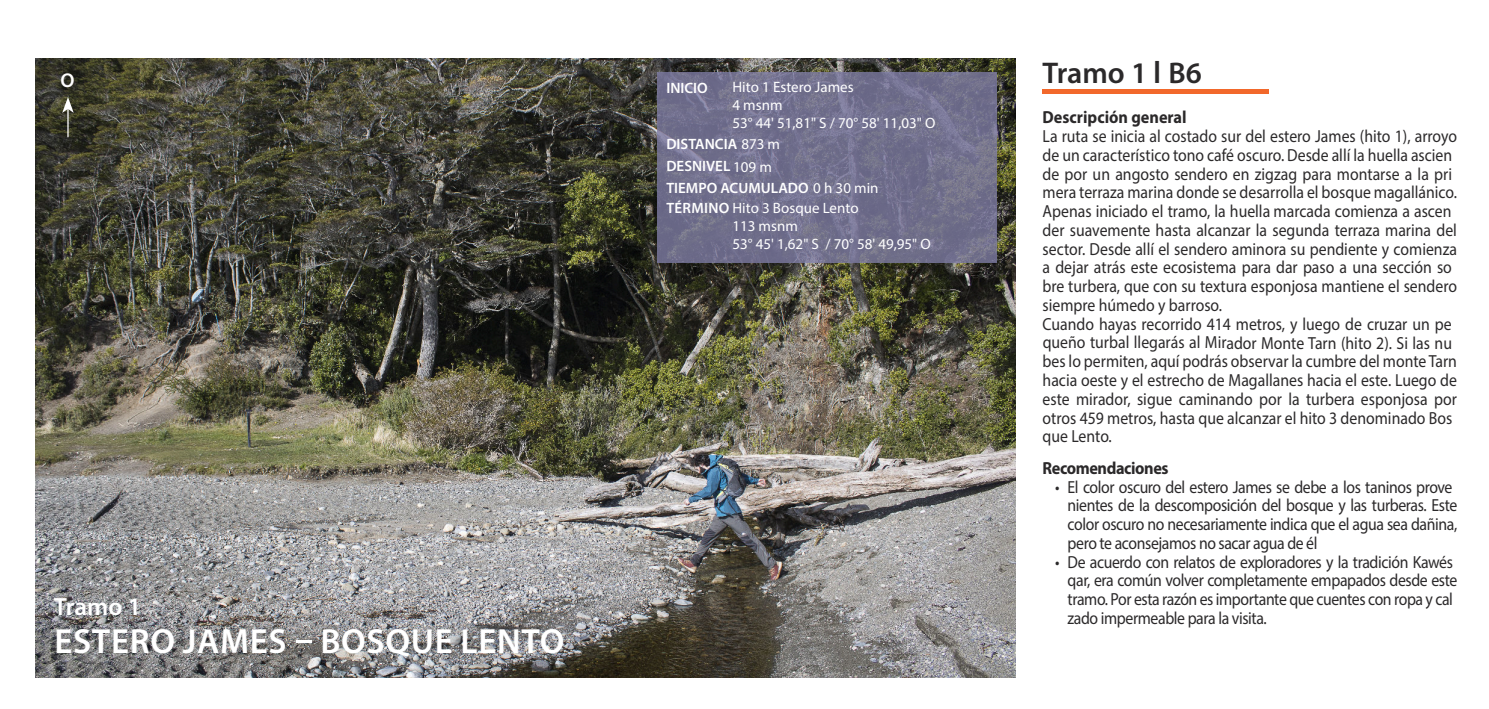
<style>
.page{position:relative;width:1489px;height:709px;background:#fff}
.page>*{position:absolute;margin:0;border:0;box-sizing:border-box;transform-origin:0 0}
.t1{font:600 35px "Myriad Pro";letter-spacing:.02em;color:#fff}
.t2{font:600 30px "Myriad Pro";color:#2b292a}
.t3{font:600 25px "Myriad Pro";letter-spacing:-.005em;color:#fff}
.t4{font:600 20px "Myriad Pro";color:#fff}
.t5{font:17.5px/18.8px "Myriad Pro";color:#2b292a;scale:.9 1}
.t6{font:17.5px/18.8px "Myriad Pro";letter-spacing:-.025em;color:#2b292a;scale:.9 1}
.t7{font:700 17.5px "Myriad Pro";letter-spacing:-.005em;color:#2b292a;scale:.93 1}
.t8{font:700 17.5px "Myriad Pro";letter-spacing:-.025em;color:#2b292a;scale:.93 1}
.t9{font:15px/21.8px "Myriad Pro";color:#fff}
.t10{font:600 15px "Myriad Pro";color:#fff}
.s1{font-weight:600}
.s2{font-family:"Lato";font-weight:700}
</style>
<div class="page">
<img style="left:36px;top:59px;width:979px;height:618px">
<hr style="left:1042px;top:90px;width:226px;height:4px;background:#f2682b">
<hr style="left:67px;top:109px;width:2px;height:28px;background:#fff">
<svg style="left:62px;top:97px;width:12px;height:16px"></svg>
<hr style="left:296px;top:640px;width:15px;height:3px;background:#fff">
<svg style="left:657px;top:72px;width:339px;height:191px;background:#72718d"></svg>
<p class="t4" style="left:60px;top:70px;width:16px">O</p>
<p class="t10" style="left:666px;top:81px;width:43px">INICIO</p>
<p class="t9" style="left:732px;top:78px;width:123px">Hito 1 Estero James</p>
<p class="t9" style="left:666px;top:113px;width:270px;text-indent:66px">53° 44' 51,81" S / 70° 58' 11,03" O<br><span class="s1">DISTANCIA</span> 873 m<br><span class="s1">DESNIVEL</span> 109 m<br><span class="s1">TIEMPO ACUMULADO</span> 0 h 30 min</p>
<p class="t9" style="left:666px;top:198px;width:194px"><span class="s1">TÉRMINO</span> Hito 3 Bosque Lento</p>
<p class="t9" style="left:732px;top:234px;width:200px">53° 45' 1,62" S / 70° 58' 49,95" O</p>
<p class="t9" style="left:732px;top:95px;width:52px">4 msnm</p>
<p class="t9" style="left:732px;top:216px;width:67px">113 msnm</p>
<h3 class="t3" style="left:54px;top:594px;width:89px">Tramo 1</h3>
<h1 class="t1" style="left:54px;top:624px;width:511px">ESTERO JAMES BOSQUE LENTO</h1>
<h2 class="t2" style="left:1042px;top:58px;width:161px">Tramo 1 <span class="s2">l</span> B6</h2>
<p class="t7" style="left:1042px;top:109px;width:156px">Descripción general</p>
<p class="t5" style="left:1042px;top:128px;width:462px">La ruta se inicia al costado sur del estero James (hito 1), arroyo de un característico tono café oscuro. Desde allí la huella ascien de por un angosto sendero en zigzag para montarse a la pri mera terraza marina donde se desarrolla el bosque magallánico.<br>Apenas iniciado el tramo, la huella marcada comienza a ascen der suavemente hasta alcanzar la segunda terraza marina del sector. Desde allí el sendero aminora su pendiente y comienza a dejar atrás este ecosistema para dar paso a una sección so bre turbera, que con su textura esponjosa mantiene el sendero siempre húmedo y barroso.<br>Cuando hayas recorrido 414 metros, y luego de cruzar un pe queño turbal llegarás al Mirador Monte Tarn (hito 2). Si las nu bes lo permiten, aquí podrás observar la cumbre del monte Tarn hacia oeste y el estrecho de Magallanes hacia el este. Luego de este mirador, sigue caminando por la turbera esponjosa por otros 459 metros, hasta que alcanzar el hito 3 denominado Bos que Lento.</p>
<p class="t8" style="left:1042px;top:459px;width:137px">Recomendaciones</p>
<p class="t6" style="left:1067px;top:479px;width:434px;text-indent:-13px">• El color oscuro del estero James se debe a los taninos prove nientes de la descomposición del bosque y las turberas. Este color oscuro no necesariamente indica que el agua sea dañina, pero te aconsejamos no sacar agua de él</p>
<p class="t6" style="left:1067px;top:554px;width:434px;text-indent:-12px">• De acuerdo con relatos de exploradores y la tradición Kawés qar, era común volver completamente empapados desde este tramo. Por esta razón es importante que cuentes con ropa y cal zado impermeable para la visita.</p>
</div>
